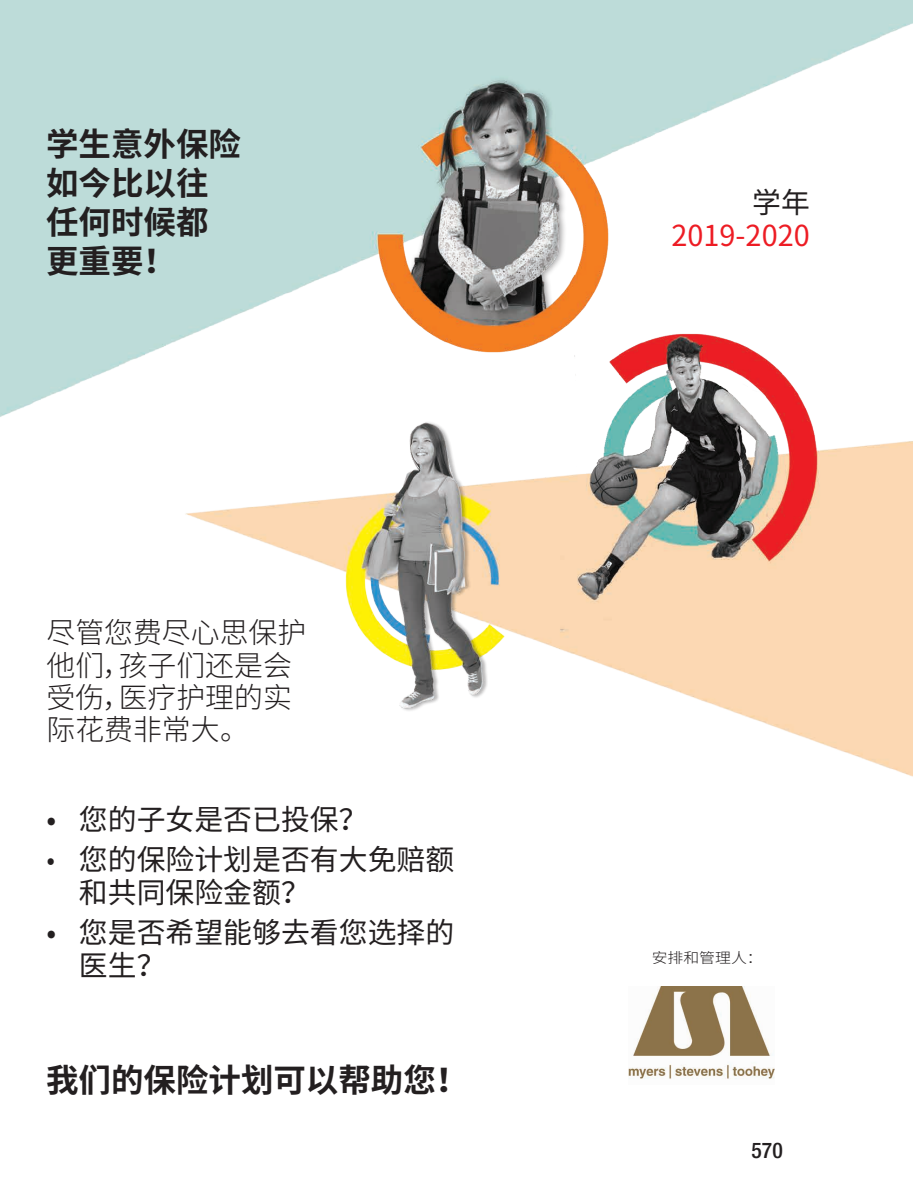
<style>
.page{position:relative;width:918px;height:1188px;background:#fff}
.page>*{position:absolute;margin:0;border:0;box-sizing:border-box;transform-origin:0 0}
.t1{font:700 32.55px/39px "Noto Sans CJ Ksc";color:#231f20}
.t2{font:28.8px/32.5px "Noto Sans CJ Ksc";color:#231f20}
.t3{font:300 28.8px/32.5px "Noto Sans CJ Ksc";color:#231f20}
.t4{font:28.8px "Noto Sans CJ Ksc";color:#ed1c24}
.t5{font:500 condensed 21.6px "Helvetica Neue LT Com";color:#231f20}
.t6{font:300 14.4px "Noto Sans CJ Ksc";color:#231f20;scale:1.1 1}
.s1{font-weight:100}
</style>
<div class="page">
<img style="left:0;top:0;width:912px;height:777px">
<img style="left:629px;top:986px;width:145px;height:93px">
<p class="t1" style="left:46px;top:126px;width:196px">学生意外保险如今比以往任何时候都更重要！</p>
<p class="t3" style="left:46px;top:617px;width:261px">尽管您费尽心思保护他们，孩子们还是会受伤，医疗护理的实际花费非常大。</p>
<p class="t2" style="left:46px;top:804px;width:323px">• 您的子女是否已投保？</p>
<p class="t2" style="left:79px;top:844px;width:377px;text-indent:-32px"><span class="s1">•</span> 您的保险计划是否有大免赔额和共同保险金额？</p>
<p class="t2" style="left:79px;top:917px;width:377px;text-indent:-32px">• 您是否希望能够去看您选择的医生？</p>
<p class="t1" style="left:46px;top:1062px;width:424px">我们的保险计划可以帮助您！</p>
<p class="t2" style="left:752px;top:186px;width:59px">学年</p>
<p class="t4" style="left:672px;top:219px;width:140px">2019-2020</p>
<p class="t6" style="left:652px;top:950px;width:103px">安排和管理人：</p>
<p class="t5" style="left:752px;top:1138px;width:33px">570</p>
</div>
